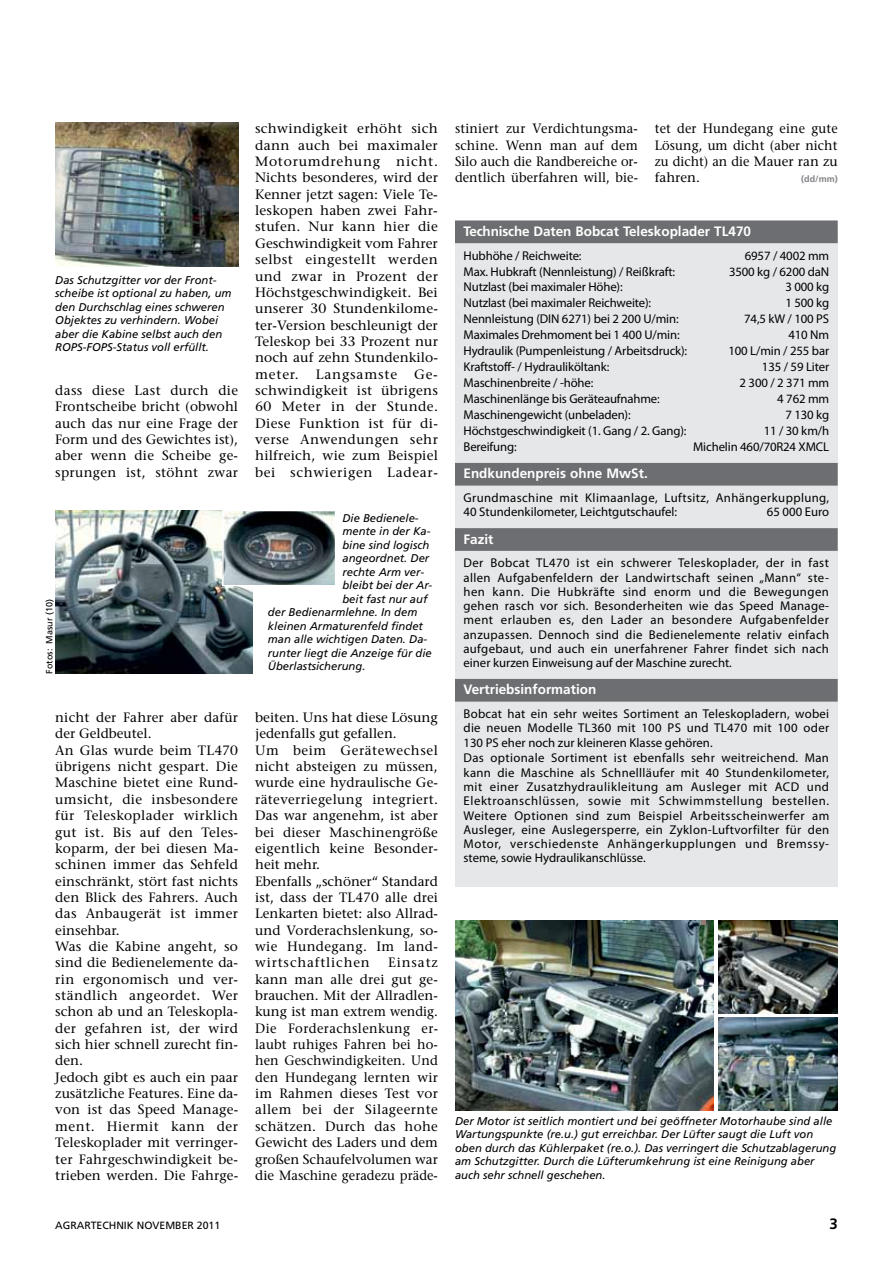
<style>
.page{position:relative;width:893px;height:1263px;background:#fff}
.page>*{position:absolute;margin:0;border:0;box-sizing:border-box;transform-origin:0 0}
.t1{font:700 15px "Frutiger LT Std";color:#000}
.t2{font:700 13.65px "Frutiger LT Std";color:#fff}
.t3{font:500 13.5px/16.4px "Stone Serif Std";letter-spacing:.01em;color:#000;text-align:justify}
.t4{font:500 13.5px/16.4px "Stone Serif Std";letter-spacing:.01em;color:#000;text-align:justify;scale:.95 1}
.t5{font:500 13.5px "Stone Serif Std";letter-spacing:.055em;color:#000}
.t6{font:12.75px/14.2px "Myriad Pro";letter-spacing:-.01em;color:#000;text-align:justify}
.t7{font:12.75px/14.2px "Myriad Pro";letter-spacing:.03em;color:#000}
.t8{font:italic 11.25px/13.5px "Frutiger LT Std";color:#000}
.t9{font:10.5px "Frutiger LT Std";color:#000}
.t10{font:9px "Frutiger LT Std";color:#000}
.t11{font:700 9px "Frutiger LT Std";color:#808285}
</style>
<div class="page">
<div style="left:455px;top:229px;width:383px;height:657px;background:#e6e7e8"></div>
<div style="left:455px;top:220px;width:383px;height:23px;background:#6d6e71"></div>
<div style="left:455px;top:463px;width:383px;height:23px;background:#6d6e71"></div>
<div style="left:455px;top:528px;width:383px;height:23px;background:#6d6e71"></div>
<div style="left:455px;top:679px;width:383px;height:23px;background:#6d6e71"></div>
<img style="left:55px;top:122px;width:183px;height:145px">
<img style="left:55px;top:510px;width:198px;height:163px">
<img style="left:225px;top:513px;width:108px;height:70px">
<div style="left:222px;top:510px;width:114px;height:76px;border:2px solid #fff"></div>
<img style="left:455px;top:920px;width:259px;height:190px">
<img style="left:718px;top:920px;width:120px;height:93px">
<img style="left:718px;top:1018px;width:120px;height:92px">
<svg style="left:701px;top:920px;width:4px;height:4px"></svg>
<p class="t8" style="left:55px;top:273px;width:178px">Das Schutzgitter vor der Front&shy;scheibe ist optional zu haben, um den Durchschlag eines schweren<br>Objektes zu verhindern. Wobei aber die Kabine selbst auch den<br>ROPS-FOPS-Status voll erfüllt.</p>
<p class="t3" style="left:55px;top:382px;width:184px">dass diese Last durch die Frontscheibe bricht (obwohl auch das nur eine Frage der Form und des Gewichtes ist), aber wenn die Scheibe ge&shy;sprungen ist, stöhnt zwar</p>
<p class="t10" style="left:44px;top:673px;width:76px;rotate:-90deg">FOTOS: MASUR (10)</p>
<p class="t3" style="left:55px;top:709px;width:184px;text-align:left">nicht der Fahrer aber dafür der Geldbeutel.<br>An Glas wurde beim TL470 übrigens nicht gespart. Die<br>Maschine bietet eine Rund&shy;umsicht, die insbesondere für Teleskoplader wirklich gut ist. Bis auf den Teles&shy;koparm, der bei diesen Ma&shy;schinen immer das Sehfeld einschränkt, stört fast nichts den Blick des Fahrers. Auch das Anbaugerät ist immer einsehbar.<br>Was die Kabine angeht, so sind die Bedienelemente da&shy;rin ergonomisch und ver&shy;ständlich angeordet. Wer schon ab und an Teleskopla&shy;der gefahren ist, der wird sich hier schnell zurecht fin&shy;den.<br>Jedoch gibt es auch ein paar zusätzliche Features. Eine da&shy;von ist das Speed Manage&shy;ment. Hiermit kann der<br>Teleskoplader mit verringer&shy;ter Fahrgeschwindigkeit be&shy;trieben werden. Die Fahrge-</p>
<p class="t3" style="left:255px;top:121px;width:184px">schwindigkeit erhöht sich dann auch bei maximaler Motorumdrehung nicht.<br>Nichts besonderes, wird der Kenner jetzt sagen: Viele Te&shy;leskopen haben zwei Fahr&shy;stufen. Nur kann hier die Geschwindigkeit vom Fahrer selbst eingestellt werden und zwar in Prozent der Höchstgeschwindigkeit. Bei unserer 30 Stundenkilome&shy;ter-Version beschleunigt der Teleskop bei 33 Prozent nur noch auf zehn Stundenkilo&shy;meter.</p>
<p class="t3" style="left:255px;top:366px;width:184px;text-indent:159px">Ge&shy;schwindigkeit ist übrigens 60 Meter in der Stunde.<br>Diese Funktion ist für di&shy;verse Anwendungen sehr hilfreich, wie zum Beispiel bei schwierigen Ladear-</p>
<p class="t5" style="left:316px;top:366px;width:83px">Langsamste</p>
<p class="t8" style="left:342px;top:511px;width:78px">Die Bedienele-</p>
<p class="t8" style="left:342px;top:525px;width:90px">mente in der Ka-</p>
<p class="t8" style="left:342px;top:538px;width:88px">bine sind logisch</p>
<p class="t8" style="left:342px;top:552px;width:88px">angeordnet. Der</p>
<p class="t8" style="left:342px;top:565px;width:83px">rechte Arm ver-</p>
<p class="t8" style="left:342px;top:579px;width:91px">bleibt bei der Ar-</p>
<p class="t8" style="left:342px;top:592px;width:87px">beit fast nur auf</p>
<p class="t8" style="left:268px;top:606px;width:151px">der Bedienarmlehne. In dem</p>
<p class="t8" style="left:268px;top:619px;width:157px">kleinen Armaturenfeld findet</p>
<p class="t8" style="left:268px;top:633px;width:161px">man alle wichtigen Daten. Da-</p>
<p class="t8" style="left:268px;top:646px;width:165px">runter liegt die Anzeige für die</p>
<p class="t8" style="left:268px;top:660px;width:99px">Überlastsicherung.</p>
<p class="t3" style="left:255px;top:709px;width:184px;text-align:left">beiten. Uns hat diese Lösung jedenfalls gut gefallen.<br>Um beim Gerätewechsel nicht absteigen zu müssen, wurde eine hydraulische Ge&shy;räteverriegelung integriert.<br>Das war angenehm, ist aber bei dieser Maschinengröße eigentlich keine Besonder&shy;heit mehr.<br>Ebenfalls „schöner“ Standard ist, dass der TL470 alle drei<br>Lenkarten bietet: also Allrad&shy;und Vorderachslenkung, so&shy;wie Hundegang. Im land&shy;wirtschaftlichen</p>
<p class="t3" style="left:255px;top:954px;width:184px;text-indent:133px">Einsatz kann man alle drei gut ge&shy;brauchen. Mit der Allradlen&shy;kung ist man extrem wendig.<br>Die Forderachslenkung er&shy;laubt ruhiges Fahren bei ho&shy;hen Geschwindigkeiten. Und den Hundegang lernten wir im Rahmen dieses Test vor allem bei der Silageernte schätzen. Durch das hohe Gewicht des Laders und dem großen Schaufelvolumen war die Maschine geradezu präde-</p>
<p class="t4" style="left:455px;top:121px;width:194px">stiniert zur Verdichtungsma&shy;schine. Wenn man auf dem Silo auch die Randbereiche or&shy;dentlich überfahren will, bie-</p>
<p class="t4" style="left:655px;top:121px;width:194px">tet der Hundegang eine gute Lösung, um dicht (aber nicht zu dicht) an die Mauer ran zu fahren.</p>
<p class="t11" style="left:801px;top:174px;width:38px">(dd/mm)</p>
<p class="t2" style="left:463px;top:223px;width:289px">Technische Daten Bobcat Teleskoplader TL470</p>
<p class="t6" style="left:463px;top:248px;width:120px">Hubhöhe / Reichweite:</p>
<p class="t6" style="left:745px;top:248px;width:86px">6957 / 4002 mm</p>
<p class="t6" style="left:463px;top:264px;width:213px">Max. Hubkraft (Nennleistung) / Reißkraft:</p>
<p class="t6" style="left:729px;top:264px;width:102px">3500 kg / 6200 daN</p>
<p class="t6" style="left:463px;top:280px;width:161px">Nutzlast (bei maximaler Höhe):</p>
<p class="t6" style="left:785px;top:280px;width:45px">3 000 kg</p>
<p class="t6" style="left:463px;top:296px;width:189px">Nutzlast (bei maximaler Reichweite):</p>
<p class="t6" style="left:785px;top:296px;width:45px">1 500 kg</p>
<p class="t6" style="left:463px;top:312px;width:217px">Nennleistung (DIN 6271) bei 2 200 U/min:</p>
<p class="t6" style="left:744px;top:312px;width:86px">74,5 kW / 100 PS</p>
<p class="t6" style="left:463px;top:328px;width:218px">Maximales Drehmoment bei 1 400 U/min:</p>
<p class="t6" style="left:788px;top:328px;width:42px">410 Nm</p>
<p class="t6" style="left:463px;top:344px;width:225px">Hydraulik (Pumpenleistung / Arbeitsdruck):</p>
<p class="t6" style="left:728px;top:344px;width:102px">100 L/min / 255 bar</p>
<p class="t6" style="left:463px;top:360px;width:147px">Kraftstoff- / Hydrauliköltank:</p>
<p class="t6" style="left:762px;top:360px;width:69px">135 / 59 Liter</p>
<p class="t6" style="left:463px;top:376px;width:131px">Maschinenbreite / -höhe:</p>
<p class="t6" style="left:740px;top:376px;width:91px">2 300 / 2 371 mm</p>
<p class="t6" style="left:463px;top:392px;width:198px">Maschinenlänge bis Geräteaufnahme:</p>
<p class="t6" style="left:777px;top:392px;width:53px">4 762 mm</p>
<p class="t6" style="left:463px;top:408px;width:169px">Maschinengewicht (unbeladen):</p>
<p class="t6" style="left:785px;top:408px;width:45px">7 130 kg</p>
<p class="t6" style="left:463px;top:424px;width:225px">Höchstgeschwindigkeit (1. Gang / 2. Gang):</p>
<p class="t6" style="left:764px;top:424px;width:67px">11 / 30 km/h</p>
<p class="t6" style="left:463px;top:440px;width:55px">Bereifung:</p>
<p class="t6" style="left:693px;top:440px;width:138px">Michelin 460/70R24 XMCL</p>
<p class="t2" style="left:463px;top:466px;width:186px">Endkundenpreis ohne MwSt.</p>
<p class="t7" style="left:463px;top:491px;width:367px">Grundmaschine mit Klimaanlage, Luftsitz, Anhängerkupplung,<br>40 Stundenkilometer, Leichtgutschaufel:</p>
<p class="t6" style="left:767px;top:505px;width:64px">65 000 Euro</p>
<p class="t2" style="left:463px;top:531px;width:32px">Fazit</p>
<p class="t6" style="left:463px;top:556px;width:367px">Der Bobcat TL470 ist ein schwerer Teleskoplader, der in fast allen Aufgabenfeldern der Landwirtschaft seinen „Mann“ ste&shy;hen kann. Die Hubkräfte sind enorm und die Bewegungen gehen rasch vor sich. Besonderheiten wie das Speed Manage&shy;ment erlauben es, den Lader an besondere Aufgabenfelder anzupassen. Dennoch sind die Bedienelemente relativ einfach aufgebaut, und auch ein unerfahrener Fahrer findet sich nach einer kurzen Einweisung auf der Maschine zurecht.</p>
<p class="t2" style="left:463px;top:681px;width:134px">Vertriebsinformation</p>
<p class="t6" style="left:463px;top:707px;width:367px">Bobcat hat ein sehr weites Sortiment an Teleskopladern, wobei die neuen Modelle TL360 mit 100 PS und TL470 mit 100 oder 130 PS eher noch zur kleineren Klasse gehören.</p>
<p class="t6" style="left:463px;top:751px;width:367px">Das optionale Sortiment ist ebenfalls sehr weitreichend. Man kann die Maschine als Schnellläufer mit 40 Stundenkilometer, mit einer Zusatzhydraulikleitung am Ausleger mit ACD und Elektroanschlüssen, sowie mit Schwimmstellung bestellen.<br>Weitere Optionen sind zum Beispiel Arbeitsscheinwerfer am Ausleger, eine Auslegersperre, ein Zyklon-Luftvorfilter für den Motor, verschiedenste Anhängerkupplungen und Bremssy&shy;steme, sowie Hydraulikanschlüsse.</p>
<p class="t8" style="left:455px;top:1114px;width:383px">Der Motor ist seitlich montiert und bei geöffneter Motorhaube sind alle Wartungspunkte (re.u.) gut erreichbar. Der Lüfter saugt die Luft von oben durch das Kühlerpaket (re.o.). Das verringert die Schutzablagerung am Schutzgitter. Durch die Lüfterumkehrung ist eine Reinigung aber auch sehr schnell geschehen.</p>
<p class="t9" style="left:55px;top:1219px;width:166px">AGRARTECHNIK NOVEMBER 2011</p>
<p class="t1" style="left:829px;top:1215px;width:10px">3</p>
</div>
